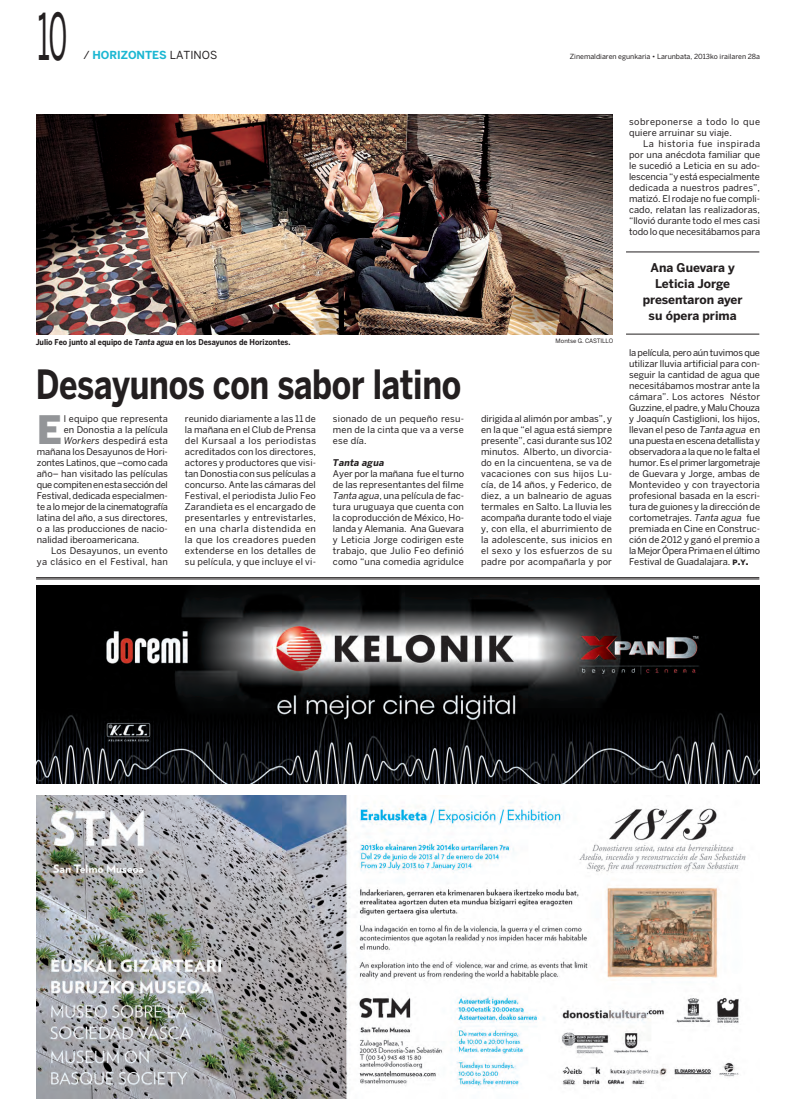
<style>
.page{position:relative;width:797px;height:1106px;background:#fff}
.page>*{position:absolute;margin:0;border:0;box-sizing:border-box;transform-origin:0 0}
.t1{font:64px "Benton Sans";color:#231f20;scale:.45 1}
.t2{font:700 40px "Benton Sans";letter-spacing:-.01em;color:#231f20;scale:.8 1}
.t3{font:900 38.9px "Benton Sans";color:#939598}
.t4{font:700 12px/16px "Benton Sans";color:#231f20;text-align:center}
.t5{font:700 11px "Benton Sans";color:#1cb7d2}
.t6{font:9.2px/11px "Benton Sans";color:#231f20;text-align:justify}
.t7{font:9.2px "Benton Sans";letter-spacing:.045em;color:#231f20}
.t8{font:9.2px "Benton Sans";letter-spacing:-.025em;color:#231f20}
.t9{font:9.2px "Benton Sans";letter-spacing:-.03em;color:#231f20}
.t10{font:9.2px "Benton Sans";letter-spacing:-.02em;color:#231f20}
.t11{font:9.2px "Benton Sans";letter-spacing:.03em;color:#231f20}
.t12{font:9.2px "Benton Sans";letter-spacing:.02em;color:#231f20}
.t13{font:700 8px "Benton Sans";color:#231f20;scale:.9 1}
.t14{font:7px "Benton Sans";color:#231f20}
.t15{font:6px "Benton Sans";letter-spacing:-.005em;color:#231f20}
.s1{font-weight:400;color:#231f20}
.s2{font-style:italic}
.s3{font-weight:700;font-style:italic}
.s4{font-family:"Benton Sans Black SC800";font-size:7.4px}
.s5{font-family:"Benton Sans Black SC800"}
</style>
<div class="page">
<img style="left:37px;top:795px;width:709px;height:303px">
<img style="left:36px;top:585px;width:723px;height:199px">
<hr style="left:36px;top:578px;width:723px;height:1px;background:#231f20">
<hr style="left:36px;top:577px;width:723px;height:1px;background:#231f20">
<img style="left:37px;top:114px;width:575px;height:220px">
<hr style="left:626px;top:252px;width:133px;height:1px;background:#231f20">
<hr style="left:626px;top:334px;width:133px;height:1px;background:#231f20">
<p class="t1" style="left:37px;top:-1px;width:69px">10</p>
<p class="t5" style="left:83px;top:48px;width:135px"><span class="s1">/</span> HORIZONTES <span class="s1">LATINOS</span></p>
<p class="t14" style="left:570px;top:52px;width:192px">Zinemaldiaren egunkaria • Larunbata, 2013ko irailaren 28a</p>
<p class="t7" style="left:629px;top:116px;width:132px">sobreponerse a todo lo que</p>
<p class="t6" style="left:629px;top:127px;width:104px">quiere arruinar su viaje.</p>
<p class="t7" style="left:643px;top:138px;width:118px">La historia fue inspirada</p>
<p class="t6" style="left:629px;top:149px;width:132px">por una anécdota familiar que</p>
<p class="t6" style="left:629px;top:160px;width:132px">le sucedió a Leticia en su ado-</p>
<p class="t6" style="left:629px;top:171px;width:132px">lescencia “y está especialmente</p>
<p class="t6" style="left:629px;top:182px;width:132px">dedicada a nuestros padres”,</p>
<p class="t6" style="left:629px;top:193px;width:132px">matizó. El rodaje no fue compli-</p>
<p class="t6" style="left:629px;top:204px;width:132px">cado, relatan las realizadoras,</p>
<p class="t6" style="left:629px;top:215px;width:132px">“llovió durante todo el mes casi</p>
<p class="t6" style="left:629px;top:226px;width:133px">todo lo que necesitábamos para</p>
<p class="t4" style="left:642px;top:259px;width:101px">Ana Guevara y<br>Leticia Jorge presentaron ayer su ópera prima</p>
<p class="t13" style="left:36px;top:337px;width:284px">Julio Feo junto al equipo de <span class="s2">Tanta agua</span> en los Desayunos de Horizontes.</p>
<p class="t15" style="left:555px;top:337px;width:59px">Montse G. CASTILLO</p>
<p class="t2" style="left:36px;top:360px;width:533px">Desayunos con sabor latino</p>
<p class="t3" style="left:37px;top:406px;width:27px">E</p>
<p class="t6" style="left:64px;top:413px;width:106px">l equipo que representa</p>
<p class="t6" style="left:64px;top:424px;width:106px">en Donostia a la película</p>
<p class="t6" style="left:64px;top:435px;width:106px"><span class="s2">Workers</span> despedirá esta</p>
<p class="t6" style="left:37px;top:446px;width:132px">mañana los Desayunos de Hori-</p>
<p class="t10" style="left:37px;top:457px;width:132px">zontes Latinos, que –como cada</p>
<p class="t6" style="left:37px;top:468px;width:132px">año– han visitado las películas</p>
<p class="t9" style="left:37px;top:479px;width:132px">que compiten en esta sección del</p>
<p class="t6" style="left:37px;top:490px;width:132px">Festival, dedicada especialmen-</p>
<p class="t8" style="left:37px;top:501px;width:133px">te a lo mejor de la cinematografía</p>
<p class="t6" style="left:37px;top:512px;width:132px">latina del año, a sus directores,</p>
<p class="t6" style="left:37px;top:523px;width:132px">o a las producciones de nacio-</p>
<p class="t6" style="left:37px;top:534px;width:104px">nalidad iberoamericana.</p>
<p class="t12" style="left:51px;top:545px;width:118px">Los Desayunos, un evento</p>
<p class="t11" style="left:37px;top:556px;width:132px">ya clásico en el Festival, han</p>
<p class="t6" style="left:185px;top:413px;width:133px">reunido diariamente a las 11 de la mañana en el Club de Prensa del Kursaal a los periodistas acreditados con los directores, actores y productores que visi&shy;tan Donostia con sus películas a concurso. Ante las cámaras del Festival, el periodista Julio Feo Zarandieta es el encargado de presentarles y entrevistarles, en una charla distendida en la que los creadores pueden extenderse en los detalles de su película, y que incluye el vi-</p>
<p class="t6" style="left:333px;top:413px;width:132px">sionado de un pequeño resu&shy;men de la cinta que va a verse ese día.</p>
<p class="t6" style="left:333px;top:457px;width:133px;text-align:left"><span class="s3">Tanta agua<br></span>Ayer por la mañana fue el turno de las representantes del filme<br><span class="s2">Tanta agua</span>, una película de fac&shy;tura uruguaya que cuenta con la coproducción de México, Ho&shy;landa y Alemania. Ana Guevara y Leticia Jorge codirigen este trabajo, que Julio Feo definió como “una comedia agridulce</p>
<p class="t6" style="left:481px;top:413px;width:133px">dirigida al alimón por ambas”, y en la que “el agua está siempre presente”, casi durante sus 102 minutos. Alberto, un divorcia&shy;do en la cincuentena, se va de vacaciones con sus hijos Lu&shy;cía, de 14 años, y Federico, de diez, a un balneario de aguas termales en Salto. La lluvia les acompaña durante todo el viaje y, con ella, el aburrimiento de la adolescente, sus inicios en el sexo y los esfuerzos de su padre por acompañarla y por</p>
<p class="t6" style="left:629px;top:347px;width:133px">la película, pero aún tuvimos que utilizar lluvia artificial para con&shy;seguir la cantidad de agua que necesitábamos mostrar ante la cámara”. Los actores Néstor Guzzine, el padre, y Malu Chouza y Joaquín Castiglioni, los hijos, llevan el peso de <span class="s2">Tanta agua</span> en una puesta en escena detallista y observadora a la que no le falta el humor. Es el primer largometraje de Guevara y Jorge, ambas de Montevideo y con trayectoria profesional basada en la escri&shy;tura de guiones y la dirección de cortometrajes. <span class="s2">Tanta agua</span> fue premiada en Cine en Construc&shy;ción de 2012 y ganó el premio a la Mejor Ópera Prima en el último Festival de Guadalajara. <span class="s4">p</span><span class="s5">.</span><span class="s4">y</span><span class="s5">.</span></p>
</div>
